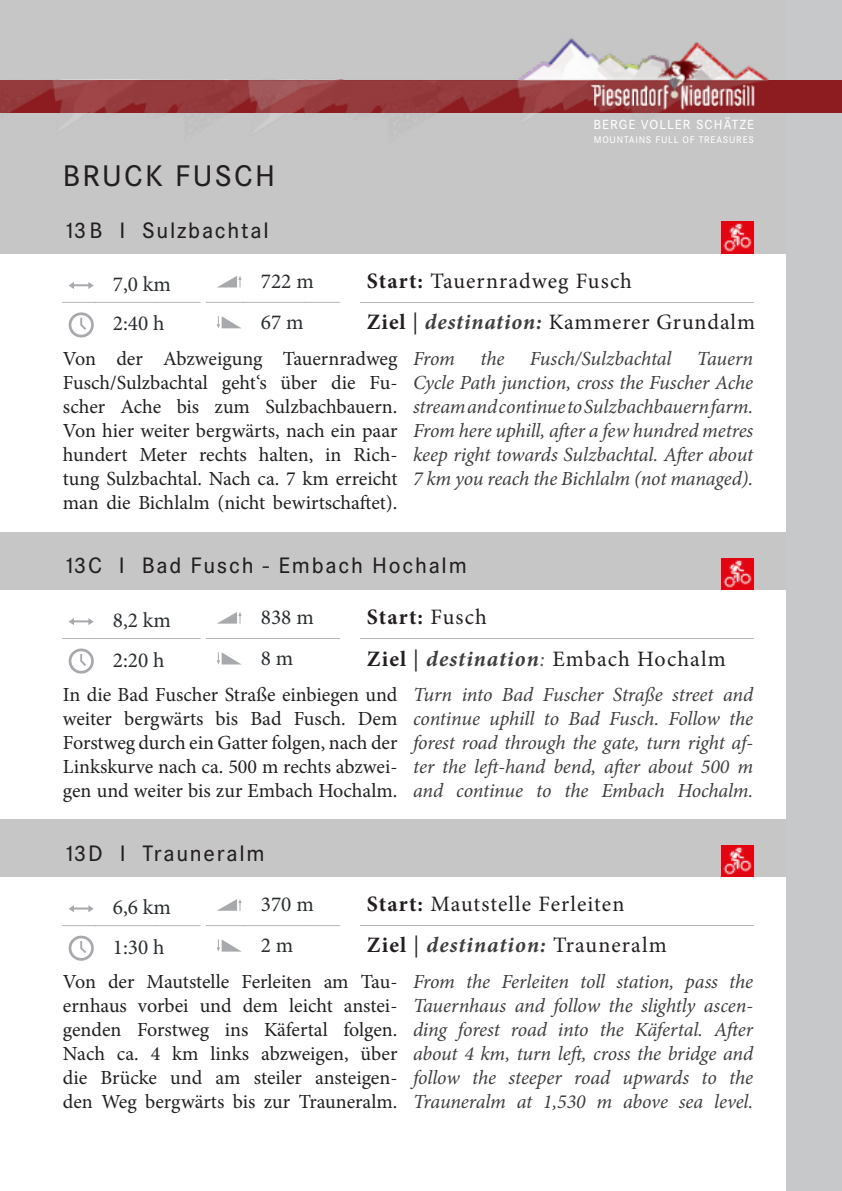
<style>
.page{position:relative;width:842px;height:1191px;background:#fff}
.page>*{position:absolute;margin:0;border:0;box-sizing:border-box;transform-origin:0 0}
.t1{font:500 31px "Corporate S Pro";letter-spacing:.075em;color:#231f20}
.t2{font:500 23.2px "Corporate S Pro";letter-spacing:.075em;color:#231f20}
.t3{font:22px "Minion Pro";letter-spacing:.045em;color:#231f20}
.t4{font:italic 700 22px "Minion Pro";letter-spacing:.05em;color:#3e3e3f}
.t5{font:700 22px "Minion Pro";letter-spacing:.05em;color:#231f20}
.t6{font:21.4px/40px "Minion Pro";color:#292d2f}
.t7{font:italic 20px/24px "Minion Pro";letter-spacing:-.01em;color:#3e3e3f;text-align:justify}
.t8{font:20px/24px "Minion Pro";color:#231f20;text-align:justify}
.t9{font:500 13.8px "Corporate S Pro";letter-spacing:.075em;color:#fff}
.t10{font:500 10px "Corporate S Pro";letter-spacing:.075em;color:#fff}
.s1{font-weight:700}
.s2{font-weight:700;font-style:italic;color:#3e3e3f}
.s3{font-weight:400}
.s4{font-style:italic;color:#57585a}
.s5{font-style:normal;color:#231f20}
.s6{font-weight:400;font-style:normal;color:#231f20}
</style>
<div class="page">
<div style="left:786px;top:0;width:56px;height:1191px;background:#c7c8c9"></div>
<div style="left:0;top:532px;width:786px;height:58px;background:#c6c6c7"></div>
<div style="left:0;top:0;width:786px;height:254px;background:#c6c6c7"></div>
<div style="left:0;top:819px;width:786px;height:58px;background:#c6c6c7"></div>
<hr style="left:360px;top:638px;width:393px;height:1px;background:#b3b6b6">
<hr style="left:360px;top:925px;width:393px;height:1px;background:#b3b6b6">
<hr style="left:360px;top:302px;width:393px;height:1px;background:#b3b6b6">
<div style="left:721px;top:222px;width:32px;height:32px;background:#e30412"></div>
<img style="left:723px;top:223px;width:29px;height:29px">
<div style="left:721px;top:845px;width:32px;height:32px;background:#e30412"></div>
<img style="left:723px;top:847px;width:29px;height:28px">
<div style="left:721px;top:558px;width:32px;height:32px;background:#e30412"></div>
<img style="left:723px;top:560px;width:29px;height:28px">
<hr style="left:63px;top:302px;width:33px;height:1px;background:#b4b7b7">
<hr style="left:94px;top:302px;width:63px;height:1px;background:#b4b7b7">
<hr style="left:156px;top:302px;width:45px;height:1px;background:#b4b7b7">
<svg style="left:69px;top:282px;width:25px;height:7px"></svg>
<svg style="left:69px;top:312px;width:25px;height:25px"></svg>
<hr style="left:206px;top:302px;width:38px;height:1px;background:#b4b7b7">
<hr style="left:242px;top:302px;width:63px;height:1px;background:#b4b7b7">
<hr style="left:304px;top:302px;width:35px;height:1px;background:#b4b7b7">
<svg style="left:218px;top:276px;width:24px;height:11px"></svg>
<svg style="left:217px;top:316px;width:24px;height:12px"></svg>
<hr style="left:63px;top:638px;width:33px;height:1px;background:#b4b7b7">
<hr style="left:94px;top:638px;width:63px;height:1px;background:#b4b7b7">
<hr style="left:156px;top:638px;width:45px;height:1px;background:#b4b7b7">
<svg style="left:69px;top:618px;width:25px;height:7px"></svg>
<svg style="left:69px;top:648px;width:25px;height:25px"></svg>
<hr style="left:206px;top:638px;width:38px;height:1px;background:#b4b7b7">
<hr style="left:242px;top:638px;width:63px;height:1px;background:#b4b7b7">
<hr style="left:304px;top:638px;width:35px;height:1px;background:#b4b7b7">
<svg style="left:218px;top:612px;width:24px;height:11px"></svg>
<svg style="left:217px;top:652px;width:24px;height:12px"></svg>
<hr style="left:63px;top:925px;width:33px;height:1px;background:#b4b7b7">
<hr style="left:94px;top:925px;width:63px;height:1px;background:#b4b7b7">
<hr style="left:156px;top:925px;width:45px;height:1px;background:#b4b7b7">
<svg style="left:69px;top:905px;width:25px;height:7px"></svg>
<svg style="left:69px;top:935px;width:25px;height:25px"></svg>
<hr style="left:206px;top:925px;width:38px;height:1px;background:#b4b7b7">
<hr style="left:242px;top:925px;width:63px;height:1px;background:#b4b7b7">
<hr style="left:304px;top:925px;width:35px;height:1px;background:#b4b7b7">
<svg style="left:218px;top:899px;width:24px;height:11px"></svg>
<svg style="left:217px;top:939px;width:24px;height:12px"></svg>
<div style="left:0;top:80px;width:842px;height:33px;background:#8c1c1f"></div>
<img style="left:305px;top:38px;width:464px;height:75px">
<img style="left:0;top:80px;width:346px;height:33px">
<img style="left:588px;top:38px;width:169px;height:74px">
<p class="t1" style="left:63px;top:152px;width:214px">BRUCK FUSCH</p>
<p class="t2" style="left:63px;top:212px;width:207px">13B I Sulzbachtal</p>
<p class="t9" style="left:593px;top:114px;width:162px">BERGE VOLLER SCHÄTZE</p>
<p class="t10" style="left:594px;top:132px;width:162px">MOUNTAINS FULL OF TREASURES</p>
<p class="t3" style="left:367px;top:266px;width:267px"><span class="s1">Start:</span> Tauernradweg Fusch</p>
<p class="t6" style="left:113px;top:264px;width:60px">7,0 km<br>2:40 h<br>722 m<br>67 m</p>
<p class="t6" style="left:261px;top:261px;width:54px;line-height:41px">722 m<br>67 m</p>
<p class="t3" style="left:367px;top:307px;width:390px"><span class="s1">Ziel</span> | <span class="s2">destination:</span> Kammerer Grundalm</p>
<p class="t8" style="left:63px;top:346px;width:336px">Von der Abzweigung Tauernradweg Fusch/Sulzbachtal geht‘s über die Fu&shy;scher Ache bis zum Sulzbachbauern.<br>Von hier weiter bergwärts, nach ein paar hundert Meter rechts halten, in Rich&shy;tung Sulzbachtal. Nach ca. 7 km erreicht man die Bichlalm (nicht bewirtschaftet).</p>
<p class="t7" style="left:413px;top:346px;width:43px">From</p>
<p class="t7" style="left:480px;top:346px;width:26px">the</p>
<p class="t7" style="left:530px;top:346px;width:143px">Fusch/Sulzbachtal</p>
<p class="t7" style="left:697px;top:346px;width:58px">Tauern</p>
<p class="t7" style="left:413px;top:370px;width:342px">Cycle Path junction, cross the Fuscher Ache stream and continue to Sulzbachbauern farm.<br>From here uphill, after a few hundred metres keep right towards Sulzbachtal. After about 7 km you reach the Bichlalm (not managed).</p>
<p class="t2" style="left:63px;top:548px;width:405px">13C I Bad Fusch - Embach Hochalm</p>
<p class="t6" style="left:261px;top:558px;width:54px;text-align:justify">2:20 h 838 m 8 m</p>
<p class="t5" style="left:367px;top:601px;width:121px">Start: <span class="s3">Fusch</span></p>
<p class="t6" style="left:113px;top:600px;width:60px">8,2 km<br>2:20 h<br>838 m<br>8 m</p>
<p class="t3" style="left:367px;top:644px;width:360px"><span class="s1">Ziel</span> | <span class="s2">destination</span><span class="s4">:</span> Embach Hochalm</p>
<p class="t8" style="left:63px;top:682px;width:336px">In die Bad Fuscher Straße einbiegen und weiter bergwärts bis Bad Fusch. Dem Forstweg durch ein Gatter folgen, nach der Linkskurve nach ca. 500 m rechts abzwei&shy;gen und weiter bis zur Embach Hochalm.</p>
<p class="t7" style="left:413px;top:682px;width:342px">Turn into Bad Fuscher Straße street and</p>
<p class="t7" style="left:413px;top:706px;width:342px">continue uphill to Bad Fusch. Follow the forest road through the gate, turn right af&shy;ter the left-hand bend, after about 500 m and continue to the Embach Hochalm.</p>
<p class="t2" style="left:63px;top:835px;width:203px">13D I Trauneralm</p>
<p class="t3" style="left:367px;top:889px;width:259px"><span class="s1">Start:</span> Mautstelle Ferleiten</p>
<p class="t6" style="left:113px;top:887px;width:60px">6,6 km<br>1:30 h<br>370 m<br>2 m</p>
<p class="t6" style="left:261px;top:884px;width:54px;line-height:41px">370 m<br>2 m</p>
<p class="t4" style="left:367px;top:929px;width:301px"><span class="s5">Ziel</span> <span class="s6">|</span> destination: <span class="s6">Trauneralm</span></p>
<p class="t8" style="left:63px;top:969px;width:336px">Von der Mautstelle Ferleiten am Tau&shy;ernhaus vorbei und dem leicht anstei&shy;genden Forstweg ins Käfertal folgen.<br>Nach ca. 4 km links abzweigen, über die Brücke und am steiler ansteigen&shy;den Weg bergwärts bis zur Trauneralm.</p>
<p class="t7" style="left:413px;top:969px;width:342px">From the Ferleiten toll station, pass the Tauernhaus and follow the slightly ascen&shy;ding forest road into the Käfertal. After about 4 km, turn left, cross the bridge and follow the steeper road upwards to the Trauneralm at 1,530 m above sea level.</p>
</div>
